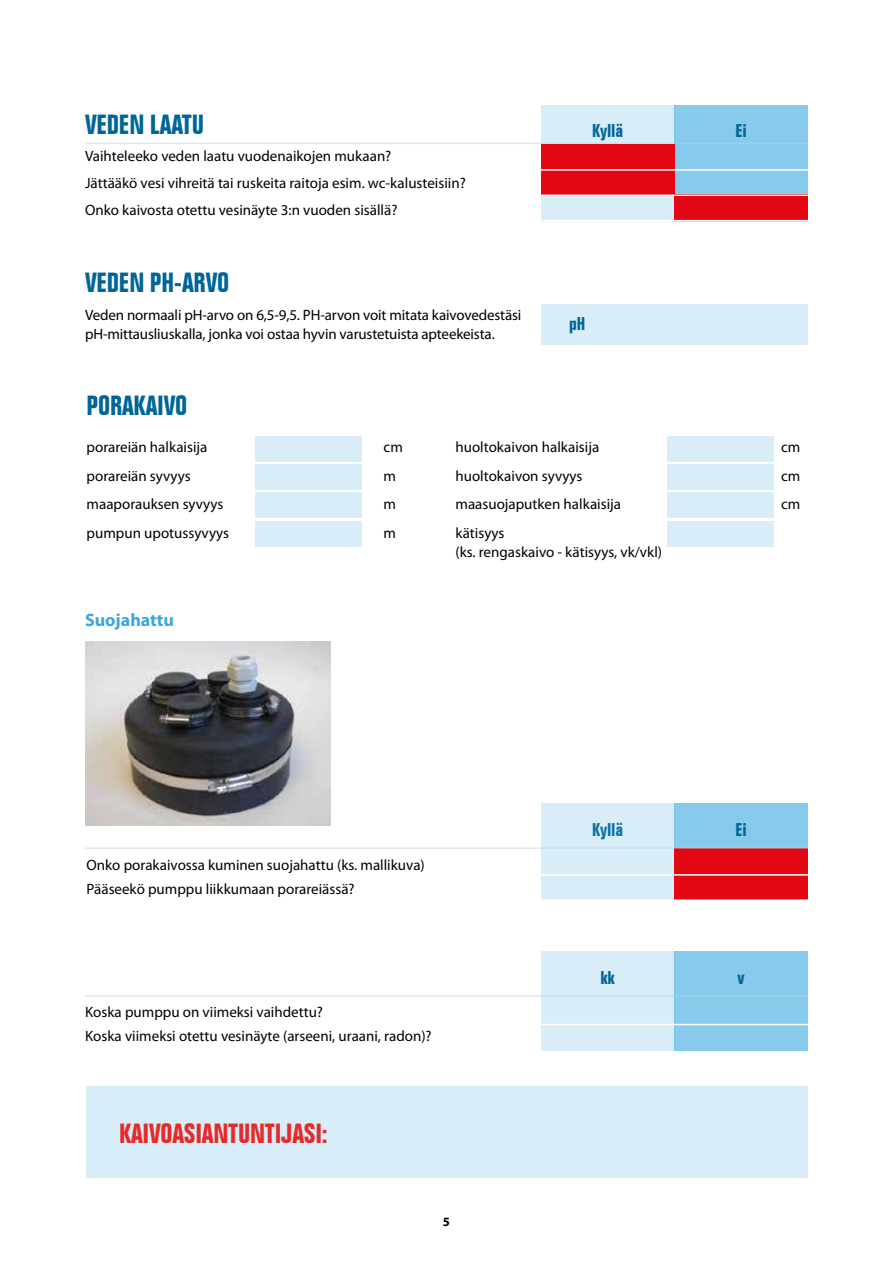
<style>
.page{position:relative;width:893px;height:1263px;background:#fff}
.page>*{position:absolute;margin:0;border:0;box-sizing:border-box;transform-origin:0 0}
.t1{font:700 condensed 27px "Folio BT";letter-spacing:-.01em;color:#006697}
.t2{font:700 condensed 27px "Folio BT";letter-spacing:-.01em;color:#e62a2a}
.t3{font:700 condensed 18px "Folio BT";letter-spacing:-.01em;color:#006697}
.t4{font:700 18px "Myriad Pro";color:#3aa7de}
.t5{font:15px/19.5px "Myriad Pro";color:#000}
.t6{font:700 12.75px "Myriad Pro";color:#000}
</style>
<div class="page">
<div style="left:87px;top:1086px;width:721px;height:92px;background:#d8edf8"></div>
<div style="left:541px;top:105px;width:133px;height:116px;background:#d8edf8"></div>
<div style="left:674px;top:105px;width:134px;height:116px;background:#88caeb"></div>
<hr style="left:85px;top:143px;width:723px;height:1px;background:#b6d3e4">
<div style="left:541px;top:144px;width:134px;height:26px;background:#e30613"></div>
<div style="left:541px;top:169px;width:134px;height:27px;background:#e30613"></div>
<hr style="left:85px;top:169px;width:723px;height:2px;background:#fff">
<div style="left:674px;top:195px;width:134px;height:26px;background:#e30613"></div>
<hr style="left:85px;top:220px;width:723px;height:1px;background:#fff">
<hr style="left:85px;top:195px;width:723px;height:1px;background:#fff">
<div style="left:255px;top:521px;width:106px;height:25px;background:#d8edf8"></div>
<div style="left:255px;top:436px;width:106px;height:26px;background:#d8edf8"></div>
<div style="left:255px;top:464px;width:106px;height:26px;background:#d8edf8"></div>
<div style="left:255px;top:492px;width:106px;height:26px;background:#d8edf8"></div>
<div style="left:667px;top:436px;width:107px;height:26px;background:#d8edf8"></div>
<div style="left:667px;top:464px;width:107px;height:26px;background:#d8edf8"></div>
<div style="left:667px;top:492px;width:107px;height:26px;background:#d8edf8"></div>
<div style="left:667px;top:521px;width:107px;height:25px;background:#d8edf8"></div>
<div style="left:541px;top:951px;width:133px;height:100px;background:#d8edf8"></div>
<div style="left:674px;top:951px;width:134px;height:100px;background:#88caeb"></div>
<hr style="left:85px;top:995px;width:723px;height:2px;background:#b6d3e4">
<hr style="left:85px;top:1024px;width:723px;height:1px;background:#fff">
<div style="left:541px;top:803px;width:133px;height:97px;background:#d8edf8"></div>
<div style="left:674px;top:803px;width:134px;height:97px;background:#88caeb"></div>
<div style="left:674px;top:848px;width:134px;height:51px;background:#e30613"></div>
<hr style="left:85px;top:847px;width:723px;height:2px;background:#b6d3e4">
<hr style="left:85px;top:874px;width:723px;height:2px;background:#fff">
<hr style="left:85px;top:899px;width:723px;height:2px;background:#fff">
<div style="left:541px;top:304px;width:267px;height:40px;background:#d8edf8"></div>
<img style="left:85px;top:641px;width:246px;height:184px">
<h1 class="t1" style="left:85px;top:108px;width:121px">VEDEN LAATU</h1>
<p class="t5" style="left:85px;top:142px;width:382px;line-height:27px">Vaihteleeko veden laatu vuodenaikojen mukaan?<br>Jättääkö vesi vihreitä tai ruskeita raitoja esim. wc-kalusteisiin?<br>Onko kaivosta otettu vesinäyte 3:n vuoden sisällä?</p>
<h1 class="t1" style="left:85px;top:266px;width:146px">VEDEN PH-ARVO</h1>
<p class="t5" style="left:85px;top:305px;width:438px">Veden normaali pH-arvo on 6,5-9,5. PH-arvon voit mitata kaivovedestäsi pH-mittausliuskalla, jonka voi ostaa hyvin varustetuista apteekeista.</p>
<p class="t3" style="left:592px;top:119px;width:33px">Kyllä</p>
<p class="t3" style="left:735px;top:119px;width:13px">Ei</p>
<p class="t3" style="left:569px;top:313px;width:18px">pH</p>
<h1 class="t1" style="left:87px;top:389px;width:102px">PORAKAIVO</h1>
<p class="t5" style="left:87px;top:437px;width:122px">porareiän halkaisija</p>
<p class="t5" style="left:384px;top:437px;width:21px">cm</p>
<p class="t5" style="left:87px;top:466px;width:106px">porareiän syvyys</p>
<p class="t5" style="left:384px;top:466px;width:14px">m</p>
<p class="t5" style="left:87px;top:494px;width:138px">maaporauksen syvyys</p>
<p class="t5" style="left:384px;top:494px;width:14px">m</p>
<p class="t5" style="left:87px;top:523px;width:144px">pumpun upotussyvyys</p>
<p class="t5" style="left:384px;top:523px;width:14px">m</p>
<p class="t4" style="left:85px;top:608px;width:90px">Suojahattu</p>
<p class="t5" style="left:455px;top:437px;width:145px">huoltokaivon halkaisija</p>
<p class="t5" style="left:781px;top:437px;width:21px">cm</p>
<p class="t5" style="left:455px;top:466px;width:129px">huoltokaivon syvyys</p>
<p class="t5" style="left:781px;top:466px;width:21px">cm</p>
<p class="t5" style="left:455px;top:494px;width:167px">maasuojaputken halkaisija</p>
<p class="t5" style="left:781px;top:494px;width:21px">cm</p>
<p class="t5" style="left:455px;top:523px;width:208px">kätisyys<br>(ks. rengaskaivo - kätisyys, vk/vkl)</p>
<p class="t5" style="left:87px;top:852px;width:340px;line-height:24px">Onko porakaivossa kuminen suojahattu (ks. mallikuva)<br>Pääseekö pumppu liikkumaan porareiässä?</p>
<p class="t5" style="left:85px;top:999px;width:348px;line-height:24px">Koska pumppu on viimeksi vaihdettu?<br>Koska viimeksi otettu vesinäyte (arseeni, uraani, radon)?</p>
<h1 class="t2" style="left:119px;top:1117px;width:210px">KAIVOASIANTUNTIJASI:</h1>
<p class="t6" style="left:443px;top:1213px;width:9px">5</p>
<p class="t3" style="left:592px;top:818px;width:33px">Kyllä</p>
<p class="t3" style="left:735px;top:818px;width:13px">Ei</p>
<p class="t3" style="left:600px;top:966px;width:16px">kk</p>
<p class="t3" style="left:738px;top:966px;width:9px">v</p>
</div>
